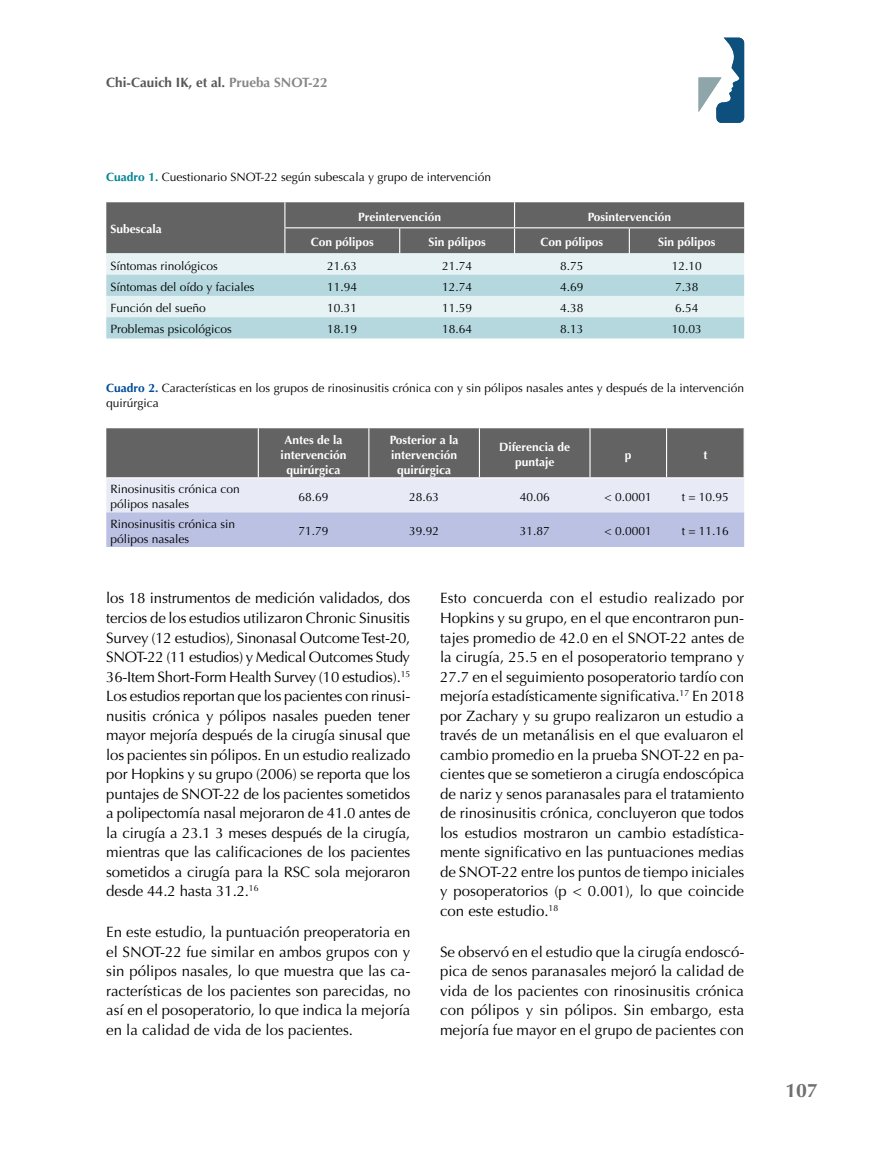
<style>
.page{position:relative;width:893px;height:1149px;background:#fff}
.page>*{position:absolute;margin:0;border:0;box-sizing:border-box;transform-origin:0 0}
.t1{font:700 19.5px "Optima";color:#706f6f}
.t2{font:15px/19.5px "Optima";color:#000;text-align:justify}
.t3{font:700 13.5px "Optima";color:#575756}
.t4{font:12px/15px "Optima";color:#000}
.t5{font:700 12px/15px "Optima";color:#fff;text-align:center}
.s1{color:#878787}
.s2{font-weight:700;color:#008496}
.s3{font-weight:700;color:#004b98}
</style>
<div class="page">
<svg style="left:698px;top:38px;width:46px;height:85px"></svg>
<svg style="left:106px;top:202px;width:638px;height:136px;background:#a7b5b8"></svg>
<svg style="left:106px;top:428px;width:638px;height:119px;background:#a4a6b3"></svg>
<hr style="left:258px;top:428px;width:1px;height:49px;background:#fff">
<hr style="left:368px;top:428px;width:1px;height:49px;background:#fff">
<hr style="left:479px;top:428px;width:1px;height:49px;background:#fff">
<hr style="left:589px;top:428px;width:2px;height:49px;background:#fff">
<hr style="left:666px;top:428px;width:1px;height:49px;background:#fff">
<hr style="left:106px;top:477px;width:152px;height:1px;background:#fff">
<hr style="left:258px;top:477px;width:111px;height:1px;background:#fff">
<hr style="left:369px;top:477px;width:110px;height:1px;background:#fff">
<hr style="left:479px;top:477px;width:111px;height:1px;background:#fff">
<hr style="left:590px;top:477px;width:76px;height:1px;background:#fff">
<hr style="left:666px;top:477px;width:79px;height:1px;background:#fff">
<p class="t3" style="left:106px;top:75px;width:223px">Chi-Cauich IK, et al. <span class="s1">Prueba SNOT-22</span></p>
<p class="t4" style="left:106px;top:170px;width:386px"><span class="s2">Cuadro 1.</span> Cuestionario SNOT-22 según subescala y grupo de intervención</p>
<p class="t5" style="left:111px;top:222px;width:53px">Subescala</p>
<p class="t5" style="left:358px;top:209px;width:85px">Preintervención</p>
<p class="t5" style="left:588px;top:209px;width:85px">Posintervención</p>
<p class="t5" style="left:311px;top:235px;width:64px">Con pólipos</p>
<p class="t5" style="left:428px;top:235px;width:59px">Sin pólipos</p>
<p class="t5" style="left:541px;top:235px;width:64px">Con pólipos</p>
<p class="t5" style="left:658px;top:235px;width:59px">Sin pólipos</p>
<p class="t4" style="left:111px;top:258px;width:109px">Síntomas rinológicos</p>
<p class="t4" style="left:327px;top:258px;width:32px">21.63</p>
<p class="t4" style="left:442px;top:258px;width:32px">21.74</p>
<p class="t4" style="left:560px;top:258px;width:25px">8.75</p>
<p class="t4" style="left:672px;top:258px;width:32px">12.10</p>
<p class="t4" style="left:111px;top:279px;width:146px">Síntomas del oído y faciales</p>
<p class="t4" style="left:327px;top:279px;width:32px">11.94</p>
<p class="t4" style="left:442px;top:279px;width:32px">12.74</p>
<p class="t4" style="left:560px;top:279px;width:25px">4.69</p>
<p class="t4" style="left:675px;top:279px;width:25px">7.38</p>
<p class="t4" style="left:111px;top:300px;width:97px">Función del sueño</p>
<p class="t4" style="left:327px;top:300px;width:32px">10.31</p>
<p class="t4" style="left:442px;top:300px;width:32px">11.59</p>
<p class="t4" style="left:560px;top:300px;width:25px">4.38</p>
<p class="t4" style="left:675px;top:300px;width:25px">6.54</p>
<p class="t4" style="left:111px;top:322px;width:123px">Problemas psicológicos</p>
<p class="t4" style="left:327px;top:322px;width:32px">18.19</p>
<p class="t4" style="left:442px;top:322px;width:32px">18.64</p>
<p class="t4" style="left:560px;top:322px;width:25px">8.13</p>
<p class="t4" style="left:672px;top:322px;width:32px">10.03</p>
<p class="t4" style="left:106px;top:381px;width:639px"><span class="s3">Cuadro 2.</span> Características en los grupos de rinosinusitis crónica con y sin pólipos nasales antes y después de la intervención quirúrgica</p>
<p class="t5" style="left:281px;top:432px;width:67px">Antes de la intervención quirúrgica</p>
<p class="t5" style="left:390px;top:432px;width:70px">Posterior a la intervención quirúrgica</p>
<p class="t5" style="left:499px;top:439px;width:73px">Diferencia de puntaje</p>
<p class="t5" style="left:625px;top:447px;width:8px">p</p>
<p class="t5" style="left:703px;top:447px;width:5px">t</p>
<p class="t4" style="left:111px;top:481px;width:131px">Rinosinusitis crónica con pólipos nasales</p>
<p class="t4" style="left:299px;top:489px;width:32px">68.69</p>
<p class="t4" style="left:409px;top:489px;width:32px">28.63</p>
<p class="t4" style="left:520px;top:489px;width:32px">40.06</p>
<p class="t4" style="left:605px;top:489px;width:49px">&lt; 0.0001</p>
<p class="t4" style="left:682px;top:489px;width:49px">t = 10.95</p>
<p class="t4" style="left:111px;top:516px;width:126px">Rinosinusitis crónica sin pólipos nasales</p>
<p class="t4" style="left:299px;top:523px;width:32px">71.79</p>
<p class="t4" style="left:409px;top:523px;width:32px">39.92</p>
<p class="t4" style="left:520px;top:523px;width:32px">31.87</p>
<p class="t4" style="left:605px;top:523px;width:49px">&lt; 0.0001</p>
<p class="t4" style="left:682px;top:523px;width:49px">t = 11.16</p>
<p class="t2" style="left:106px;top:588px;width:306px">los 18 instrumentos de medición validados, dos tercios de los estudios utilizaron Chronic Sinusitis Survey (12 estudios), Sinonasal Outcome Test-20, SNOT-22 (11 estudios) y Medical Outcomes Study 36-Item Short-Form Health Survey (10 estudios).<sup>15<br></sup>Los estudios reportan que los pacientes con rinusi&shy;nusitis crónica y pólipos nasales pueden tener mayor mejoría después de la cirugía sinusal que los pacientes sin pólipos. En un estudio realizado por Hopkins y su grupo (2006) se reporta que los puntajes de SNOT-22 de los pacientes sometidos a polipectomía nasal mejoraron de 41.0 antes de la cirugía a 23.1 3 meses después de la cirugía, mientras que las calificaciones de los pacientes sometidos a cirugía para la RSC sola mejoraron desde 44.2 hasta 31.2.<sup>16</sup></p>
<p class="t2" style="left:106px;top:922px;width:306px">En este estudio, la puntuación preoperatoria en el SNOT-22 fue similar en ambos grupos con y sin pólipos nasales, lo que muestra que las ca&shy;racterísticas de los pacientes son parecidas, no así en el posoperatorio, lo que indica la mejoría en la calidad de vida de los pacientes.</p>
<p class="t2" style="left:440px;top:588px;width:306px">Esto concuerda con el estudio realizado por Hopkins y su grupo, en el que encontraron pun&shy;tajes promedio de 42.0 en el SNOT-22 antes de la cirugía, 25.5 en el posoperatorio temprano y 27.7 en el seguimiento posoperatorio tardío con mejoría estadísticamente significativa.<sup>17</sup> En 2018 por Zachary y su grupo realizaron un estudio a través de un metanálisis en el que evaluaron el cambio promedio en la prueba SNOT-22 en pa&shy;cientes que se sometieron a cirugía endoscópica de nariz y senos paranasales para el tratamiento de rinosinusitis crónica, concluyeron que todos los estudios mostraron un cambio estadística&shy;mente significativo en las puntuaciones medias de SNOT-22 entre los puntos de tiempo iniciales y posoperatorios (p &lt; 0.001), lo que coincide con este estudio.<sup>18</sup></p>
<p class="t2" style="left:440px;top:941px;width:306px">Se observó en el estudio que la cirugía endoscó&shy;pica de senos paranasales mejoró la calidad de vida de los pacientes con rinosinusitis crónica con pólipos y sin pólipos. Sin embargo, esta mejoría fue mayor en el grupo de pacientes con</p>
<h1 class="t1" style="left:785px;top:1079px;width:34px">107</h1>
</div>
